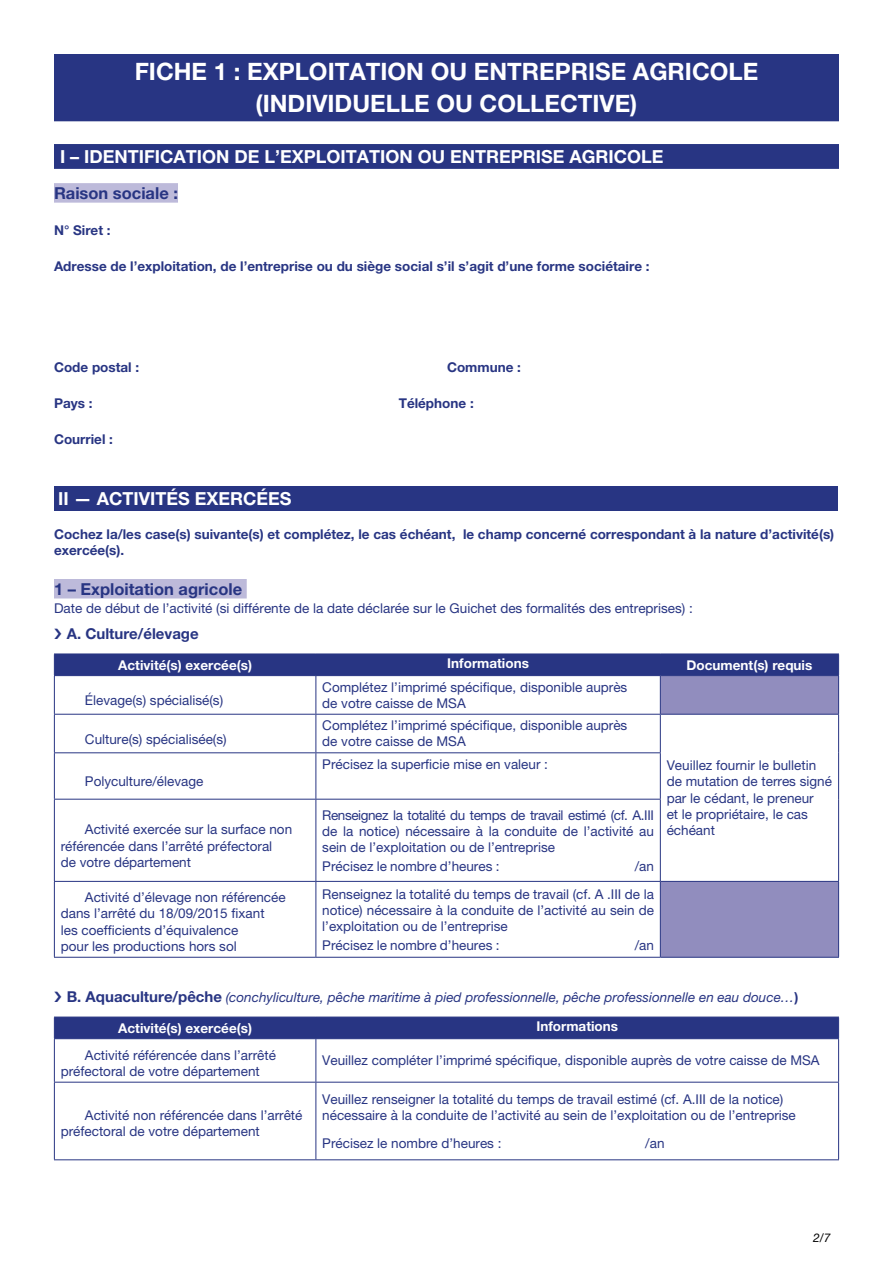
<style>
.page{position:relative;width:893px;height:1263px;background:#fff}
.page>*{position:absolute;margin:0;border:0;box-sizing:border-box;transform-origin:0 0}
.titre_formulaire{font:700 24px "Helvetica Neue LT Pro";color:#fff}
.t1{font:700 18px "Helvetica Neue LT Pro";color:#fff}
.t2{font:700 16.5px "Helvetica Neue LT Pro";color:#283583}
.t3{font:700 15px "Helvetica Neue LT Pro";color:#283583}
.t4{font:13.5px/16.2px "Helvetica Neue LT Pro";color:#283583}
.t5{font:700 13.5px/16.2px "Helvetica Neue LT Pro";color:#283583}
.t6{font:italic 13.5px "Helvetica Neue LT Pro";color:#283583}
.t7{font:700 13.5px "Helvetica Neue LT Pro";color:#fff}
.t8{font:italic 12px "Helvetica Neue LT Pro";color:#000}
.s1{font-weight:700;font-style:normal;font-size:15px}
.s2{font-weight:700;font-style:normal}
</style>
<div class="page">
<div style="left:54px;top:183px;width:124px;height:20px;background:#bdbada"></div>
<div style="left:54px;top:579px;width:193px;height:19px;background:#bdbada"></div>
<svg style="left:54px;top:54px;width:785px;height:115px;fill:#283583"></svg>
<div style="left:54px;top:486px;width:783px;height:25px;background:#283583"></div>
<svg style="left:661px;top:676px;width:177px;height:281px"></svg>
<hr style="left:54px;top:676px;width:1px;height:38px;background:#283583">
<hr style="left:315px;top:676px;width:1px;height:38px;background:#283583">
<hr style="left:660px;top:676px;width:1px;height:38px;background:#283583">
<hr style="left:838px;top:676px;width:1px;height:38px;background:#283583">
<hr style="left:54px;top:714px;width:262px;height:1px;background:#283583">
<hr style="left:54px;top:715px;width:1px;height:37px;background:#283583">
<hr style="left:316px;top:714px;width:344px;height:1px;background:#283583">
<hr style="left:315px;top:715px;width:1px;height:37px;background:#283583">
<hr style="left:660px;top:714px;width:179px;height:1px;background:#283583">
<hr style="left:660px;top:715px;width:1px;height:37px;background:#283583">
<hr style="left:838px;top:715px;width:1px;height:38px;background:#283583">
<hr style="left:54px;top:752px;width:262px;height:1px;background:#283583">
<hr style="left:54px;top:753px;width:1px;height:46px;background:#283583">
<hr style="left:316px;top:752px;width:345px;height:1px;background:#283583">
<hr style="left:315px;top:753px;width:1px;height:46px;background:#283583">
<hr style="left:660px;top:753px;width:1px;height:46px;background:#283583">
<hr style="left:838px;top:753px;width:1px;height:46px;background:#283583">
<hr style="left:54px;top:799px;width:262px;height:1px;background:#283583">
<hr style="left:54px;top:799px;width:1px;height:82px;background:#283583">
<hr style="left:316px;top:799px;width:345px;height:1px;background:#283583">
<hr style="left:315px;top:799px;width:1px;height:82px;background:#283583">
<hr style="left:660px;top:799px;width:1px;height:82px;background:#283583">
<hr style="left:838px;top:799px;width:1px;height:82px;background:#283583">
<hr style="left:54px;top:881px;width:262px;height:1px;background:#283583">
<hr style="left:54px;top:882px;width:1px;height:75px;background:#283583">
<hr style="left:316px;top:881px;width:344px;height:1px;background:#283583">
<hr style="left:315px;top:882px;width:1px;height:75px;background:#283583">
<hr style="left:660px;top:881px;width:179px;height:1px;background:#283583">
<hr style="left:660px;top:882px;width:1px;height:75px;background:#283583">
<hr style="left:838px;top:882px;width:1px;height:75px;background:#283583">
<hr style="left:54px;top:957px;width:262px;height:1px;background:#283583">
<hr style="left:316px;top:957px;width:344px;height:1px;background:#283583">
<hr style="left:660px;top:957px;width:179px;height:1px;background:#283583">
<div style="left:54px;top:654px;width:785px;height:22px;background:#283583"></div>
<hr style="left:54px;top:1039px;width:1px;height:43px;background:#283583">
<hr style="left:315px;top:1039px;width:1px;height:43px;background:#283583">
<hr style="left:838px;top:1039px;width:1px;height:43px;background:#283583">
<hr style="left:54px;top:1082px;width:262px;height:1px;background:#283583">
<hr style="left:54px;top:1082px;width:1px;height:77px;background:#283583">
<hr style="left:316px;top:1082px;width:523px;height:1px;background:#283583">
<hr style="left:315px;top:1082px;width:1px;height:77px;background:#283583">
<hr style="left:838px;top:1082px;width:1px;height:77px;background:#283583">
<hr style="left:54px;top:1159px;width:262px;height:1px;background:#283583">
<hr style="left:316px;top:1159px;width:523px;height:1px;background:#283583">
<div style="left:54px;top:1017px;width:785px;height:22px;background:#283583"></div>
<p class="titre_formulaire" style="left:135px;top:57px;width:625px">FICHE 1 : EXPLOITATION OU ENTREPRISE AGRICOLE</p>
<p class="titre_formulaire" style="left:256px;top:89px;width:383px">(INDIVIDUELLE OU COLLECTIVE)</p>
<p class="t1" style="left:60px;top:145px;width:605px">I – IDENTIFICATION DE L’EXPLOITATION OU ENTREPRISE AGRICOLE</p>
<p class="t2" style="left:54px;top:183px;width:125px">Raison sociale :</p>
<p class="t5" style="left:54px;top:222px;width:58px">N° Siret :</p>
<p class="t5" style="left:54px;top:258px;width:597px">Adresse de l’exploitation, de l’entreprise ou du siège social s’il s’agit d’une forme sociétaire :</p>
<p class="t5" style="left:54px;top:359px;width:87px">Code postal :</p>
<p class="t5" style="left:447px;top:359px;width:75px">Commune :</p>
<p class="t5" style="left:54px;top:395px;width:40px">Pays :</p>
<p class="t5" style="left:399px;top:395px;width:76px">Téléphone :</p>
<p class="t5" style="left:54px;top:431px;width:60px">Courriel :</p>
<p class="t1" style="left:58px;top:487px;width:235px">II — ACTIVITÉS EXERCÉES</p>
<p class="t5" style="left:54px;top:526px;width:782px">Cochez la/les case(s) suivante(s) et complétez, le cas échéant, le champ concerné correspondant à la nature d’activité(s) exercée(s).</p>
<p class="t2" style="left:54px;top:579px;width:190px">1 – Exploitation agricole</p>
<p class="t4" style="left:54px;top:599px;width:640px">Date de début de l’activité (si différente de la date déclarée sur le Guichet des formalités des entreprises) :</p>
<p class="t3" style="left:67px;top:624px;width:133px">A. Culture/élevage</p>
<p class="t7" style="left:118px;top:656px;width:135px">Activité(s) exercée(s)</p>
<p class="t7" style="left:447px;top:655px;width:83px">Informations</p>
<p class="t7" style="left:687px;top:656px;width:127px">Document(s) requis</p>
<p class="t4" style="left:85px;top:692px;width:140px">Élevage(s) spécialisé(s)</p>
<p class="t4" style="left:322px;top:678px;width:307px">Complétez l’imprimé spécifique, disponible auprès de votre caisse de MSA</p>
<p class="t4" style="left:85px;top:731px;width:143px">Culture(s) spécialisée(s)</p>
<p class="t4" style="left:322px;top:717px;width:307px">Complétez l’imprimé spécifique, disponible auprès de votre caisse de MSA</p>
<p class="t4" style="left:85px;top:773px;width:120px">Polyculture/élevage</p>
<p class="t4" style="left:61px;top:821px;width:233px;text-indent:24px">Activité exercée sur la surface non référencée dans l’arrêté préfectoral<br>de votre département</p>
<p class="t4" style="left:322px;top:756px;width:227px">Précisez la superficie mise en valeur :</p>
<p class="t4" style="left:322px;top:806px;width:333px;text-align:justify">Renseignez la totalité du temps de travail estimé (cf. A.III de la notice) nécessaire à la conduite de l’activité au sein de l’exploitation ou de l’entreprise</p>
<p class="t4" style="left:322px;top:857px;width:179px">Précisez le nombre d’heures :</p>
<p class="t4" style="left:635px;top:857px;width:21px">/an</p>
<p class="t4" style="left:61px;top:889px;width:226px;text-indent:24px">Activité d’élevage non référencée dans l’arrêté du 18/09/2015 fixant<br>les coefficients d’équivalence<br>pour les productions hors sol</p>
<p class="t4" style="left:322px;top:885px;width:333px;text-align:justify">Renseignez la totalité du temps de travail (cf. A .III de la notice) nécessaire à la conduite de l’activité au sein de l’exploitation ou de l’entreprise</p>
<p class="t4" style="left:322px;top:937px;width:179px">Précisez le nombre d’heures :</p>
<p class="t4" style="left:635px;top:937px;width:21px">/an</p>
<p class="t4" style="left:667px;top:757px;width:167px">Veuillez fournir le bulletin de mutation de terres signé par le cédant, le preneur<br>et le propriétaire, le cas échéant</p>
<p class="t6" style="left:67px;top:989px;width:733px"><span class="s1">B. Aquaculture/pêche</span> (conchyliculture, pêche maritime à pied professionnelle, pêche professionnelle en eau douce…<span class="s2">)</span></p>
<p class="t7" style="left:118px;top:1019px;width:135px">Activité(s) exercée(s)</p>
<p class="t7" style="left:536px;top:1018px;width:83px">Informations</p>
<p class="t4" style="left:61px;top:1046px;width:217px;text-indent:24px">Activité référencée dans l’arrêté préfectoral de votre département</p>
<p class="t4" style="left:322px;top:1052px;width:499px">Veuillez compléter l’imprimé spécifique, disponible auprès de votre caisse de MSA</p>
<p class="t4" style="left:61px;top:1107px;width:243px;text-indent:24px">Activité non référencée dans l’arrêté préfectoral de votre département</p>
<p class="t4" style="left:322px;top:1091px;width:475px">Veuillez renseigner la totalité du temps de travail estimé (cf. A.III de la notice) nécessaire à la conduite de l’activité au sein de l’exploitation ou de l’entreprise</p>
<p class="t4" style="left:322px;top:1134px;width:181px">Précisez le nombre d’heures :</p>
<p class="t4" style="left:645px;top:1134px;width:21px">/an</p>
<p class="t8" style="left:813px;top:1230px;width:19px">2/7</p>
</div>
